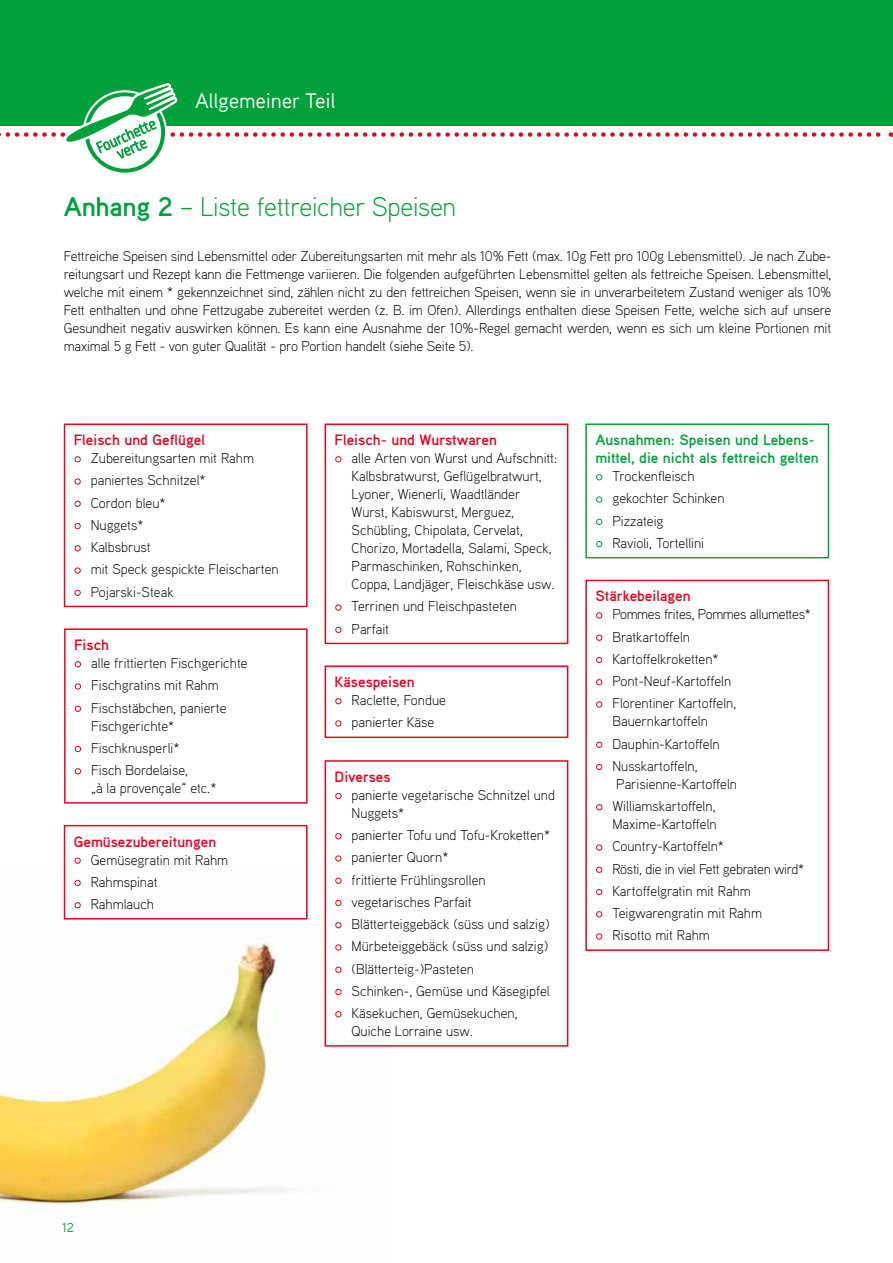
<style>
.page{position:relative;width:893px;height:1263px;background:#fff}
.page>*{position:absolute;margin:0;border:0;box-sizing:border-box;transform-origin:0 0}
.t1{font:300 27px "Aaux Pro OT";letter-spacing:-.01em;color:#00a13a}
.t2{font:21px "Aaux Pro OT";letter-spacing:-.01em;color:#fff}
.t3{font:700 15px "Aaux Pro OT";color:#e40521}
.t4{font:700 15px/18px "Aaux Pro OT";color:#00a13a}
.t5{font:300 14.25px/22.2px "Aaux Pro OT";color:#000}
.t6{font:13.05px "Aaux Pro OT";color:#00a13a}
.s1{font-weight:700}
</style>
<div class="page">
<img style="left:0;top:868px;width:389px;height:345px">
<div style="left:0;top:0;width:893px;height:126px;background:#00a13a"></div>
<svg style="left:0;top:83px;width:893px;height:90px"></svg>
<svg style="left:75px;top:456px;width:6px;height:6px"></svg>
<div style="left:75px;top:478px;width:6px;height:7px;border:1px solid #e40521;border-radius:50%"></div>
<svg style="left:75px;top:501px;width:6px;height:6px"></svg>
<svg style="left:75px;top:523px;width:6px;height:6px"></svg>
<svg style="left:75px;top:545px;width:6px;height:6px"></svg>
<div style="left:75px;top:567px;width:6px;height:7px;border:1px solid #e40521;border-radius:50%"></div>
<svg style="left:75px;top:590px;width:6px;height:6px"></svg>
<div style="left:64px;top:423px;width:244px;height:184px;border:2px solid #e40521"></div>
<svg style="left:75px;top:661px;width:6px;height:6px"></svg>
<svg style="left:75px;top:683px;width:6px;height:6px"></svg>
<svg style="left:75px;top:706px;width:6px;height:6px"></svg>
<svg style="left:75px;top:746px;width:6px;height:6px"></svg>
<svg style="left:75px;top:768px;width:6px;height:6px"></svg>
<div style="left:64px;top:628px;width:244px;height:176px;border:2px solid #e40521"></div>
<svg style="left:75px;top:858px;width:6px;height:6px"></svg>
<svg style="left:75px;top:880px;width:6px;height:6px"></svg>
<svg style="left:75px;top:902px;width:6px;height:6px"></svg>
<div style="left:64px;top:825px;width:244px;height:94px;border:2px solid #e40521"></div>
<svg style="left:596px;top:474px;width:6px;height:6px"></svg>
<div style="left:596px;top:496px;width:6px;height:7px;border:1px solid #00a13a;border-radius:50%"></div>
<svg style="left:596px;top:519px;width:6px;height:6px"></svg>
<svg style="left:596px;top:541px;width:6px;height:6px"></svg>
<div style="left:585px;top:423px;width:244px;height:135px;border:2px solid #00a13a"></div>
<svg style="left:335px;top:698px;width:6px;height:6px"></svg>
<svg style="left:335px;top:720px;width:6px;height:6px"></svg>
<div style="left:325px;top:665px;width:243px;height:73px;border:2px solid #e40521"></div>
<svg style="left:335px;top:793px;width:6px;height:6px"></svg>
<svg style="left:335px;top:833px;width:6px;height:6px"></svg>
<svg style="left:335px;top:855px;width:6px;height:6px"></svg>
<svg style="left:335px;top:878px;width:6px;height:6px"></svg>
<svg style="left:335px;top:900px;width:6px;height:6px"></svg>
<svg style="left:335px;top:922px;width:6px;height:6px"></svg>
<svg style="left:335px;top:944px;width:6px;height:6px"></svg>
<svg style="left:335px;top:967px;width:6px;height:6px"></svg>
<svg style="left:335px;top:989px;width:6px;height:6px"></svg>
<svg style="left:335px;top:1011px;width:6px;height:6px"></svg>
<div style="left:325px;top:760px;width:243px;height:286px;border:2px solid #e40521"></div>
<svg style="left:596px;top:612px;width:6px;height:6px"></svg>
<svg style="left:596px;top:635px;width:6px;height:6px"></svg>
<svg style="left:596px;top:657px;width:6px;height:6px"></svg>
<svg style="left:596px;top:679px;width:6px;height:6px"></svg>
<svg style="left:596px;top:701px;width:6px;height:6px"></svg>
<svg style="left:596px;top:742px;width:6px;height:6px"></svg>
<svg style="left:596px;top:764px;width:6px;height:6px"></svg>
<svg style="left:596px;top:804px;width:6px;height:6px"></svg>
<svg style="left:596px;top:844px;width:6px;height:6px"></svg>
<svg style="left:596px;top:867px;width:6px;height:6px"></svg>
<svg style="left:596px;top:889px;width:6px;height:6px"></svg>
<svg style="left:596px;top:911px;width:6px;height:6px"></svg>
<svg style="left:596px;top:933px;width:6px;height:6px"></svg>
<div style="left:585px;top:580px;width:244px;height:371px;border:2px solid #e40521"></div>
<svg style="left:335px;top:456px;width:6px;height:6px"></svg>
<div style="left:335px;top:604px;width:6px;height:7px;border:1px solid #e40521;border-radius:50%"></div>
<svg style="left:335px;top:627px;width:6px;height:6px"></svg>
<div style="left:325px;top:423px;width:243px;height:221px;border:2px solid #e40521"></div>
<h2 class="t2" style="left:195px;top:87px;width:142px">Allgemeiner Teil</h2>
<h1 class="t1" style="left:64px;top:190px;width:394px"><span class="s1">Anhang 2</span> – Liste fettreicher Speisen</h1>
<p class="t5" style="left:64px;top:247px;width:769px;line-height:18px;text-align:justify">Fettreiche Speisen sind Lebensmittel oder Zubereitungsarten mit mehr als 10% Fett (max. 10g Fett pro 100g Lebensmittel). Je nach Zube&shy;reitungsart und Rezept kann die Fettmenge variieren. Die folgenden aufgeführten Lebensmittel gelten als fettreiche Speisen. Lebensmittel, welche mit einem * gekennzeichnet sind, zählen nicht zu den fettreichen Speisen, wenn sie in unverarbeitetem Zustand weniger als 10% Fett enthalten und ohne Fettzugabe zubereitet werden (z. B. im Ofen). Allerdings enthalten diese Speisen Fette, welche sich auf unsere Gesundheit negativ auswirken können. Es kann eine Ausnahme der 10%-Regel gemacht werden, wenn es sich um kleine Portionen mit maximal 5 g Fett - von guter Qualität - pro Portion handelt (siehe Seite 5).</p>
<p class="t3" style="left:74px;top:430px;width:133px">Fleisch und Geflügel</p>
<p class="t5" style="left:91px;top:447px;width:189px">Zubereitungsarten mit Rahm paniertes Schnitzel*<br>Cordon bleu*<br>Nuggets*<br>Kalbsbrust<br>mit Speck gespickte Fleischarten<br>Pojarski-Steak</p>
<p class="t3" style="left:74px;top:635px;width:37px">Fisch</p>
<p class="t5" style="left:91px;top:652px;width:158px">alle frittierten Fischgerichte<br>Fischgratins mit Rahm<br>Fischstäbchen, panierte</p>
<p class="t5" style="left:91px;top:714px;width:99px">Fischgerichte*<br>Fischknusperli*<br>Fisch Bordelaise,</p>
<p class="t5" style="left:91px;top:777px;width:127px">„à la provençale“ etc.*</p>
<p class="t3" style="left:74px;top:832px;width:144px">Gemüsezubereitungen</p>
<p class="t5" style="left:91px;top:848px;width:139px">Gemüsegratin mit Rahm<br>Rahmspinat<br>Rahmlauch</p>
<p class="t3" style="left:335px;top:430px;width:164px">Fleisch- und Wurstwaren</p>
<p class="t5" style="left:352px;top:449px;width:207px;line-height:18px">alle Arten von Wurst und Aufschnitt:<br>Kalbsbratwurst, Geflügelbratwurt, Lyoner, Wienerli, Waadtländer Wurst, Kabiswurst, Merguez, Schübling, Chipolata, Cervelat, Chorizo, Mortadella, Salami, Speck, Parmaschinken, Rohschinken, Coppa, Landjäger, Fleischkäse usw.</p>
<p class="t5" style="left:352px;top:595px;width:167px">Terrinen und Fleischpasteten<br>Parfait</p>
<p class="t3" style="left:335px;top:672px;width:82px">Käsespeisen</p>
<p class="t5" style="left:352px;top:688px;width:96px">Raclette, Fondue panierter Käse</p>
<p class="t3" style="left:335px;top:767px;width:58px">Diverses</p>
<p class="t5" style="left:352px;top:785px;width:205px;line-height:18px">panierte vegetarische Schnitzel und<br>Nuggets*</p>
<p class="t5" style="left:352px;top:823px;width:200px">panierter Tofu und Tofu-Kroketten* panierter Quorn*<br>frittierte Frühlingsrollen vegetarisches Parfait<br>Blätterteiggebäck (süss und salzig)<br>Mürbeteiggebäck (süss und salzig) (Blätterteig-)Pasteten<br>Schinken-, Gemüse und Käsegipfel<br>Käsekuchen, Gemüsekuchen,</p>
<p class="t5" style="left:352px;top:1019px;width:123px">Quiche Lorraine usw.</p>
<p class="t4" style="left:595px;top:430px;width:225px">Ausnahmen: Speisen und Lebens&shy;mittel, die nicht als fettreich gelten</p>
<p class="t5" style="left:612px;top:465px;width:114px">Trockenfleisch gekochter Schinken<br>Pizzateig<br>Ravioli, Tortellini</p>
<p class="t3" style="left:595px;top:586px;width:97px">Stärkebeilagen</p>
<p class="t5" style="left:612px;top:603px;width:200px">Pommes frites, Pommes allumettes*<br>Bratkartoffeln<br>Kartoffelkroketten*<br>Pont-Neuf-Kartoffeln<br>Florentiner Kartoffeln,</p>
<p class="t5" style="left:612px;top:710px;width:109px">Bauernkartoffeln<br>Dauphin-Kartoffeln<br>Nusskartoffeln,</p>
<p class="t5" style="left:612px;top:772px;width:126px">Parisienne-Kartoffeln<br>Williamskartoffeln,</p>
<p class="t5" style="left:612px;top:813px;width:193px">Maxime-Kartoffeln<br>Country-Kartoffeln*<br>Rösti, die in viel Fett gebraten wird*<br>Kartoffelgratin mit Rahm<br>Teigwarengratin mit Rahm<br>Risotto mit Rahm</p>
<p class="t6" style="left:62px;top:1219px;width:13px">12</p>
</div>
